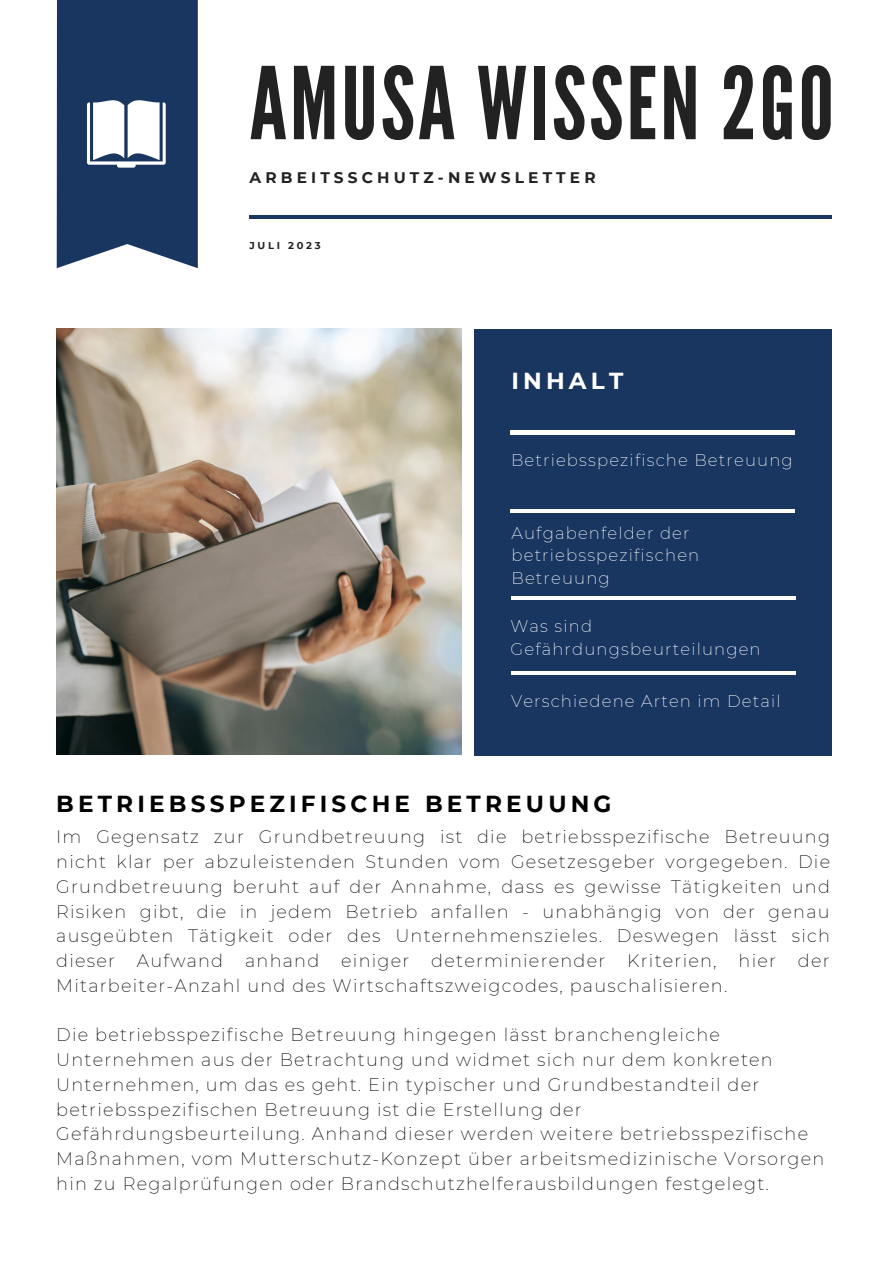
<style>
.page{position:relative;width:893px;height:1264px;background:#fff}
.page>*{position:absolute;margin:0;border:0;box-sizing:border-box;transform-origin:0 0}
.t1{font:99.75px "League Gothic";letter-spacing:.03em;color:#222}
.t2{font:700 23.1px "Montserrat";letter-spacing:.18em;color:#000}
.t3{font:700 23.1px "Montserrat";letter-spacing:.18em;color:#fff}
.t4{font:200 17.7px/24.8px "Montserrat";letter-spacing:.07em;color:#000;text-align:justify}
.t5{font:200 16.5px/22.5px "Montserrat";letter-spacing:.07em;color:#fff}
.t6{font:700 15.3px "Montserrat";letter-spacing:.27em;color:#222}
.t7{font:700 9.9px "Montserrat";letter-spacing:.27em;color:#222}
</style>
<div class="page">
<svg style="left:57px;top:0;width:141px;height:268px;background:#3c5578"></svg>
<hr style="left:249px;top:215px;width:583px;height:4px;background:#193660">
<img style="left:57px;top:329px;width:404px;height:425px">
<div style="left:474px;top:329px;width:357px;height:426px;background:#193660"></div>
<hr style="left:510px;top:431px;width:284px;height:3px;background:#fff">
<hr style="left:510px;top:509px;width:284px;height:4px;background:#fff">
<hr style="left:511px;top:596px;width:284px;height:4px;background:#fff">
<hr style="left:511px;top:671px;width:285px;height:4px;background:#fff">
<p class="t1" style="left:249px;top:46px;width:586px">AMUSA WISSEN 2GO</p>
<p class="t6" style="left:249px;top:168px;width:347px">ARBEITSSCHUTZ-NEWSLETTER</p>
<p class="t7" style="left:249px;top:239px;width:72px">JULI 2023</p>
<p class="t3" style="left:511px;top:366px;width:113px">INHALT</p>
<p class="t5" style="left:511px;top:449px;width:283px">Betriebsspezifische Betreuung</p>
<p class="t5" style="left:511px;top:521px;width:189px">Aufgabenfelder der betriebsspezifischen<br>Betreuung</p>
<p class="t5" style="left:510px;top:615px;width:252px">Was sind<br>Gefährdungsbeurteilungen</p>
<p class="t5" style="left:511px;top:689px;width:271px">Verschiedene Arten im Detail</p>
<p class="t2" style="left:56px;top:789px;width:556px">BETRIEBSSPEZIFISCHE BETREUUNG</p>
<p class="t4" style="left:56px;top:824px;width:775px">Im Gegensatz zur Grundbetreuung ist die betriebsspezifische Betreuung nicht klar per abzuleistenden Stunden vom Gesetzesgeber vorgegeben. Die Grundbetreuung beruht auf der Annahme, dass es gewisse Tätigkeiten und Risiken gibt, die in jedem Betrieb anfallen - unabhängig von der genau ausgeübten Tätigkeit oder des Unternehmenszieles. Deswegen lässt sich dieser Aufwand anhand einiger determinierender Kriterien, hier der Mitarbeiter-Anzahl und des Wirtschaftszweigcodes, pauschalisieren.</p>
<p class="t4" style="left:56px;top:1022px;width:769px;text-align:left">Die betriebsspezifische Betreuung hingegen lässt branchengleiche Unternehmen aus der Betrachtung und widmet sich nur dem konkreten Unternehmen, um das es geht. Ein typischer und Grundbestandteil der betriebsspezifischen Betreuung ist die Erstellung der Gefährdungsbeurteilung. Anhand dieser werden weitere betriebsspezifische Maßnahmen, vom Mutterschutz-Konzept über arbeitsmedizinische Vorsorgen hin zu Regalprüfungen oder Brandschutzhelferausbildungen festgelegt.</p>
</div>
